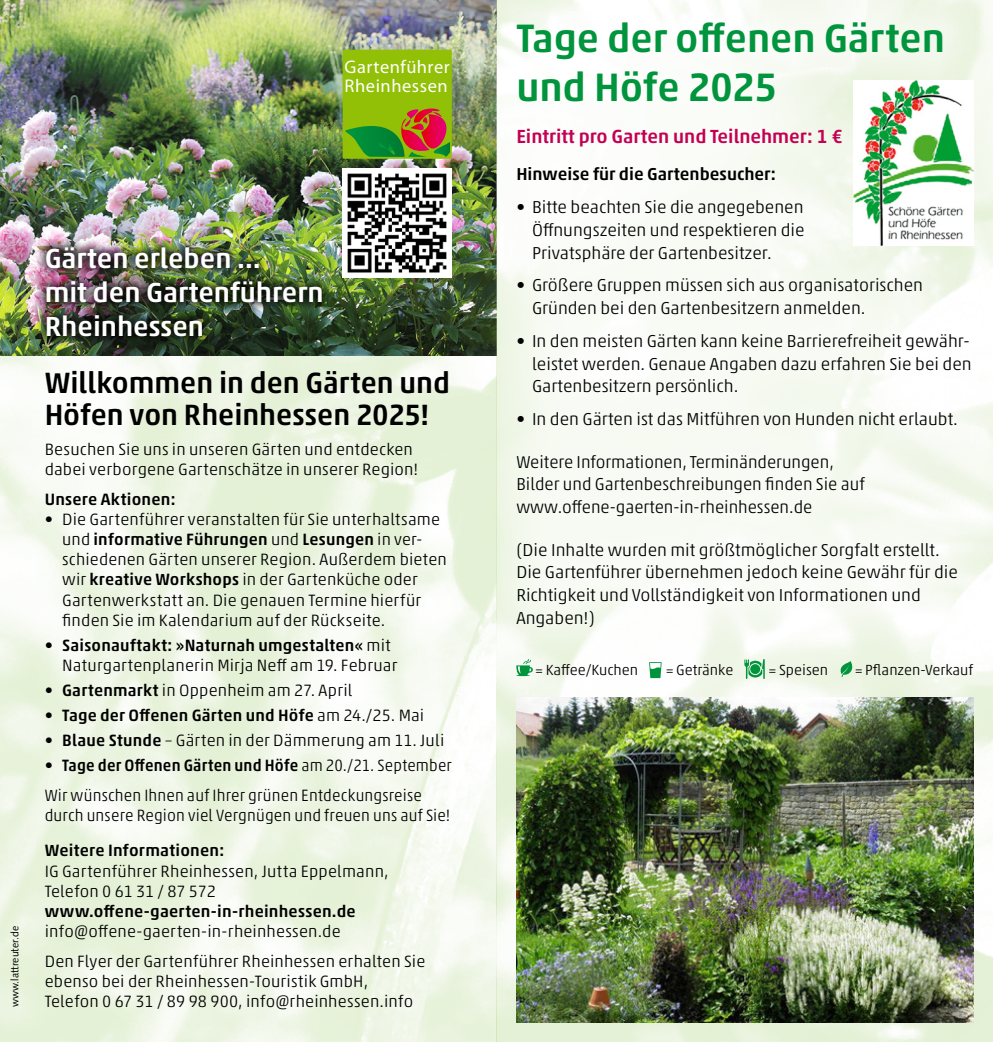
<style>
.page{position:relative;width:993px;height:1042px;background:#fff}
.page>*{position:absolute;margin:0;border:0;box-sizing:border-box;transform-origin:0 0}
.t1{font:500 40.25px/49px "Akko Pro";letter-spacing:-.005em;color:#00943d}
.t2{font:500 29.75px/31.5px "Akko Pro";color:#000}
.t3{font:500 28px/34.1px "Akko Pro";color:#fff}
.t4{font:500 19.25px "Akko Pro";color:#c30053}
.t5{font:18.38px/19.6px "Meta Plus Normal";letter-spacing:.03em;color:#fff}
.t6{font:300 17.5px/22.8px "Akko Pro";color:#000}
.t7{font:500 17.5px "Akko Pro";color:#000}
.t8{font:300 16.62px/20.1px "Akko Pro";letter-spacing:.01em;color:#000}
.t9{font:500 16.62px "Akko Pro";letter-spacing:.015em;color:#000}
.t10{font:300 16.62px "Akko Pro";letter-spacing:.01em;color:#000;scale:.94 1}
.t11{font:300 14.88px "Akko Pro";color:#000}
.t12{font:10.5px "Syntax LT Std";color:#000}
.s1{font-weight:500}
.s2{font-weight:300}
</style>
<div class="page">
<img style="left:0;top:355px;width:992px;height:687px">
<img style="left:0;top:0;width:496px;height:355px">
<div style="left:342px;top:50px;width:109px;height:109px;background:#91c007"></div>
<svg style="left:342px;top:109px;width:117px;height:48px"></svg>
<div style="left:35px;top:236px;width:297px;height:111px;background:#000;opacity:.75"></div>
<img style="left:342px;top:169px;width:109px;height:109px">
<div style="left:496px;top:0;width:496px;height:686px;background:#fff;opacity:.75"></div>
<img style="left:853px;top:80px;width:119px;height:166px">
<svg style="left:516px;top:659px;width:16px;height:17px"></svg>
<svg style="left:649px;top:662px;width:12px;height:16px"></svg>
<svg style="left:744px;top:659px;width:20px;height:20px"></svg>
<svg style="left:840px;top:661px;width:12px;height:16px"></svg>
<img style="left:516px;top:697px;width:456px;height:325px">
<p class="t5" style="left:344px;top:57px;width:107px">Gartenführer<br>Rheinhessen</p>
<p class="t12" style="left:9px;top:1007px;width:83px;rotate:-90deg">www.lattreuter.de</p>
<h3 class="t3" style="left:45px;top:240px;width:280px">Gärten erleben …<br>mit den Gartenführern<br>Rheinhessen</h3>
<h2 class="t2" style="left:45px;top:367px;width:407px">Willkommen in den Gärten und<br>Höfen von Rheinhessen 2025!</h2>
<p class="t8" style="left:45px;top:438px;width:375px">Besuchen Sie uns in unseren Gärten und entdecken dabei verborgene Gartenschätze in unserer Region!</p>
<p class="t9" style="left:45px;top:489px;width:132px">Unsere Aktionen:</p>
<p class="t8" style="left:62px;top:509px;width:386px;text-indent:-17px">• Die Gartenführer veranstalten für Sie unterhaltsame und <span class="s1">informative Führungen</span> und <span class="s1">Lesungen</span> in ver&shy;schiedenen Gärten unserer Region. Außerdem bieten wir <span class="s1">kreative Workshops</span> in der Gartenküche oder Gartenwerkstatt an. Die genauen Termine hierfür finden Sie im Kalendarium auf der Rückseite.</p>
<p class="t8" style="left:62px;top:635px;width:337px;text-indent:-18px">• <span class="s1">Saisonauftakt: »Naturnah umgestalten«</span> mit<br>Naturgartenplanerin Mirja Neff am 19. Februar</p>
<p class="t8" style="left:45px;top:680px;width:309px">• <span class="s1">Gartenmarkt</span> in Oppenheim am 27. April</p>
<p class="t9" style="left:45px;top:705px;width:381px"><span class="s2">•</span> Tage der Offenen Gärten und Höfe <span class="s2">am 24./25. Mai</span></p>
<p class="t8" style="left:45px;top:730px;width:401px">• <span class="s1">Blaue Stunde</span> – Gärten in der Dämmerung am 11. Juli</p>
<p class="t8" style="left:45px;top:750px;width:408px;line-height:30.1px">• <span class="s1">Tage der Offenen Gärten und Höfe</span> am 20./21. September<br>Wir wünschen Ihnen auf Ihrer grünen Entdeckungsreise</p>
<p class="t10" style="left:45px;top:805px;width:433px">durch unsere Region viel Vergnügen und freuen uns auf Sie!</p>
<p class="t9" style="left:45px;top:840px;width:181px">Weitere Informationen:</p>
<p class="t8" style="left:45px;top:860px;width:345px">IG Gartenführer Rheinhessen, Jutta Eppelmann,<br>Telefon 0 61 31 / 87 572</p>
<p class="t9" style="left:45px;top:901px;width:312px">www.offene-gaerten-in-rheinhessen.de</p>
<p class="t8" style="left:45px;top:916px;width:382px;line-height:30.1px">info@offene-gaerten-in-rheinhessen.de<br>Den Flyer der Gartenführer Rheinhessen erhalten Sie</p>
<p class="t8" style="left:45px;top:971px;width:325px">ebenso bei der Rheinhessen-Touristik GmbH,</p>
<p class="t8" style="left:45px;top:991px;width:370px">Telefon 0 67 31 / 89 98 900, info@rheinhessen.info</p>
<h1 class="t1" style="left:516px;top:13px;width:430px">Tage der offenen Gärten und Höfe 2025</h1>
<p class="t4" style="left:516px;top:124px;width:327px">Eintritt pro Garten und Teilnehmer: 1 €</p>
<p class="t7" style="left:516px;top:164px;width:261px">Hinweise für die Gartenbesucher:</p>
<p class="t6" style="left:532px;top:195px;width:274px;text-align:justify;text-indent:-16px">• Bitte beachten Sie die angegebenen Öffnungszeiten und respektieren die Privatsphäre der Gartenbesitzer.</p>
<p class="t6" style="left:532px;top:274px;width:392px;text-indent:-16px">• Größere Gruppen müssen sich aus organisatorischen<br>Gründen bei den Gartenbesitzern anmelden.</p>
<p class="t6" style="left:532px;top:329px;width:441px;text-align:justify;text-indent:-16px">• In den meisten Gärten kann keine Barrierefreiheit gewähr&shy;leistet werden. Genaue Angaben dazu erfahren Sie bei den Gartenbesitzern persönlich.</p>
<p class="t6" style="left:516px;top:407px;width:443px">• In den Gärten ist das Mitführen von Hunden nicht erlaubt.</p>
<p class="t6" style="left:516px;top:450px;width:350px">Weitere Informationen, Terminänderungen,<br>Bilder und Gartenbeschreibungen finden Sie auf www.offene-gaerten-in-rheinhessen.de</p>
<p class="t6" style="left:516px;top:538px;width:443px">(Die Inhalte wurden mit größtmöglicher Sorgfalt erstellt.<br>Die Gartenführer übernehmen jedoch keine Gewähr für die Richtigkeit und Vollständigkeit von Informationen und Angaben!)</p>
<p class="t11" style="left:535px;top:661px;width:104px">= Kaffee/Kuchen</p>
<p class="t11" style="left:665px;top:661px;width:69px">= Getränke</p>
<p class="t11" style="left:768px;top:661px;width:61px">= Speisen</p>
<p class="t11" style="left:854px;top:661px;width:120px">= Pflanzen-Verkauf</p>
</div>
